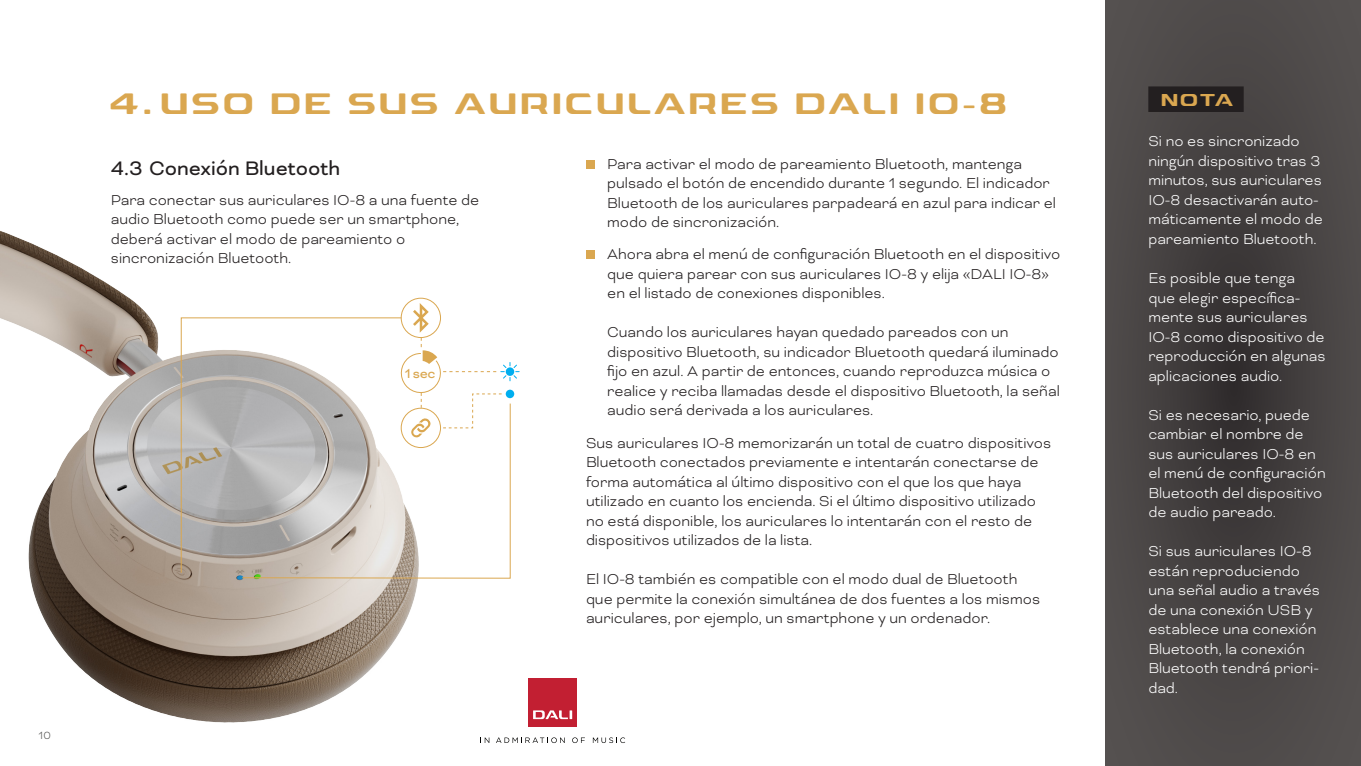
<style>
.page{position:relative;width:1361px;height:766px;background:#fff}
.page>*{position:absolute;margin:0;border:0;box-sizing:border-box;transform-origin:0 0}
.Heading_Level_1_EN_not_in_ToC{font:700 36px "Dali Font 2";letter-spacing:.1em;color:#daa750}
.Heading_Level_2{font:22.5px "Bicyclette";color:#231f20}
.Note_Heading{font:700 21px "Dali Font 2";color:#daa750}
.Body{font:300 16.5px/19.5px "Bicyclette";color:#231f20}
.Body_List{font:300 16.5px/19.5px "Bicyclette";color:#231f20}
.Note_Body{font:300 16.5px/19.5px "Bicyclette";color:#fff}
.t1{font:15px "Bicyclette";color:#daa750}
.t2{font:300 12px "Bicyclette";color:#575756}
</style>
<div class="page">
<svg style="left:1106px;top:0;width:255px;height:765px;background:#484444"></svg>
<img style="left:0;top:231px;width:463px;height:492px">
<svg style="left:180px;top:317px;width:218px;height:256px"></svg>
<div style="left:401px;top:298px;width:40px;height:40px;border:1px solid #daa750;border-radius:50%"></div>
<svg style="left:241px;top:402px;width:270px;height:176px"></svg>
<svg style="left:398px;top:303px;width:121px;height:134px"></svg>
<div style="left:506px;top:389px;width:8px;height:9px;background:#00aeef;border-radius:50%"></div>
<div style="left:586px;top:159px;width:9px;height:9px;background:#daa750"></div>
<div style="left:586px;top:250px;width:9px;height:9px;background:#daa750"></div>
<div style="left:1148px;top:86px;width:95px;height:26px;background:#231f20"></div>
<div style="left:529px;top:678px;width:48px;height:48px;background:#c21f32"></div>
<svg style="left:533px;top:710px;width:39px;height:9px"></svg>
<svg style="left:480px;top:737px;width:9px;height:5px"></svg>
<svg style="left:496px;top:737px;width:69px;height:5px"></svg>
<svg style="left:572px;top:737px;width:13px;height:5px"></svg>
<svg style="left:593px;top:737px;width:32px;height:5px"></svg>
<p class="t2" style="left:38px;top:728px;width:14px">10</p>
<p class="Heading_Level_1_EN_not_in_ToC" style="left:109px;top:85px;width:899px">4. USO DE SUS AURICULARES DALI IO-8</p>
<p class="Heading_Level_2" style="left:111px;top:155px;width:231px">4.3 Conexión Bluetooth</p>
<p class="Body" style="left:111px;top:190px;width:370px">Para conectar sus auriculares IO-8 a una fuente de audio Bluetooth como puede ser un smartphone, deberá activar el modo de pareamiento o sincronización Bluetooth.</p>
<p class="t1" style="left:405px;top:364px;width:32px">1 sec</p>
<p class="Body_List" style="left:607px;top:154px;width:450px">Para activar el modo de pareamiento Bluetooth, mantenga pulsado el botón de encendido durante 1 segundo. El indicador Bluetooth de los auriculares parpadeará en azul para indicar el modo de sincronización.</p>
<p class="Body_List" style="left:607px;top:244px;width:454px">Ahora abra el menú de configuración Bluetooth en el dispositivo que quiera parear con sus auriculares IO-8 y elija «DALI IO-8» en el listado de conexiones disponibles.</p>
<p class="Body_List" style="left:607px;top:322px;width:454px">Cuando los auriculares hayan quedado pareados con un dispositivo Bluetooth, su indicador Bluetooth quedará iluminado fijo en azul. A partir de entonces, cuando reproduzca música o realice y reciba llamadas desde el dispositivo Bluetooth, la señal audio será derivada a los auriculares.</p>
<p class="Body" style="left:586px;top:433px;width:467px">Sus auriculares IO-8 memorizarán un total de cuatro dispositivos Bluetooth conectados previamente e intentarán conectarse de forma automática al último dispositivo con el que los que haya utilizado en cuanto los encienda. Si el último dispositivo utilizado no está disponible, los auriculares lo intentarán con el resto de dispositivos utilizados de la lista.</p>
<p class="Body" style="left:586px;top:569px;width:456px">El IO-8 también es compatible con el modo dual de Bluetooth que permite la conexión simultánea de dos fuentes a los mismos auriculares, por ejemplo, un smartphone y un ordenador.</p>
<p class="Note_Heading" style="left:1161px;top:89px;width:73px">NOTA</p>
<p class="Note_Body" style="left:1148px;top:131px;width:176px">Si no es sincronizado ningún dispositivo tras 3 minutos, sus auriculares<br>IO-8 desactivarán auto&shy;máticamente el modo de pareamiento Bluetooth.</p>
<p class="Note_Body" style="left:1148px;top:268px;width:179px">Es posible que tenga que elegir específica&shy;mente sus auriculares<br>IO-8 como dispositivo de reproducción en algunas aplicaciones audio.</p>
<p class="Note_Body" style="left:1148px;top:404px;width:179px">Si es necesario, puede cambiar el nombre de sus auriculares IO-8 en el menú de configuración<br>Bluetooth del dispositivo de audio pareado.</p>
<p class="Note_Body" style="left:1148px;top:541px;width:173px">Si sus auriculares IO-8 están reproduciendo una señal audio a través de una conexión USB y establece una conexión<br>Bluetooth, la conexión<br>Bluetooth tendrá priori&shy;dad.</p>
</div>
